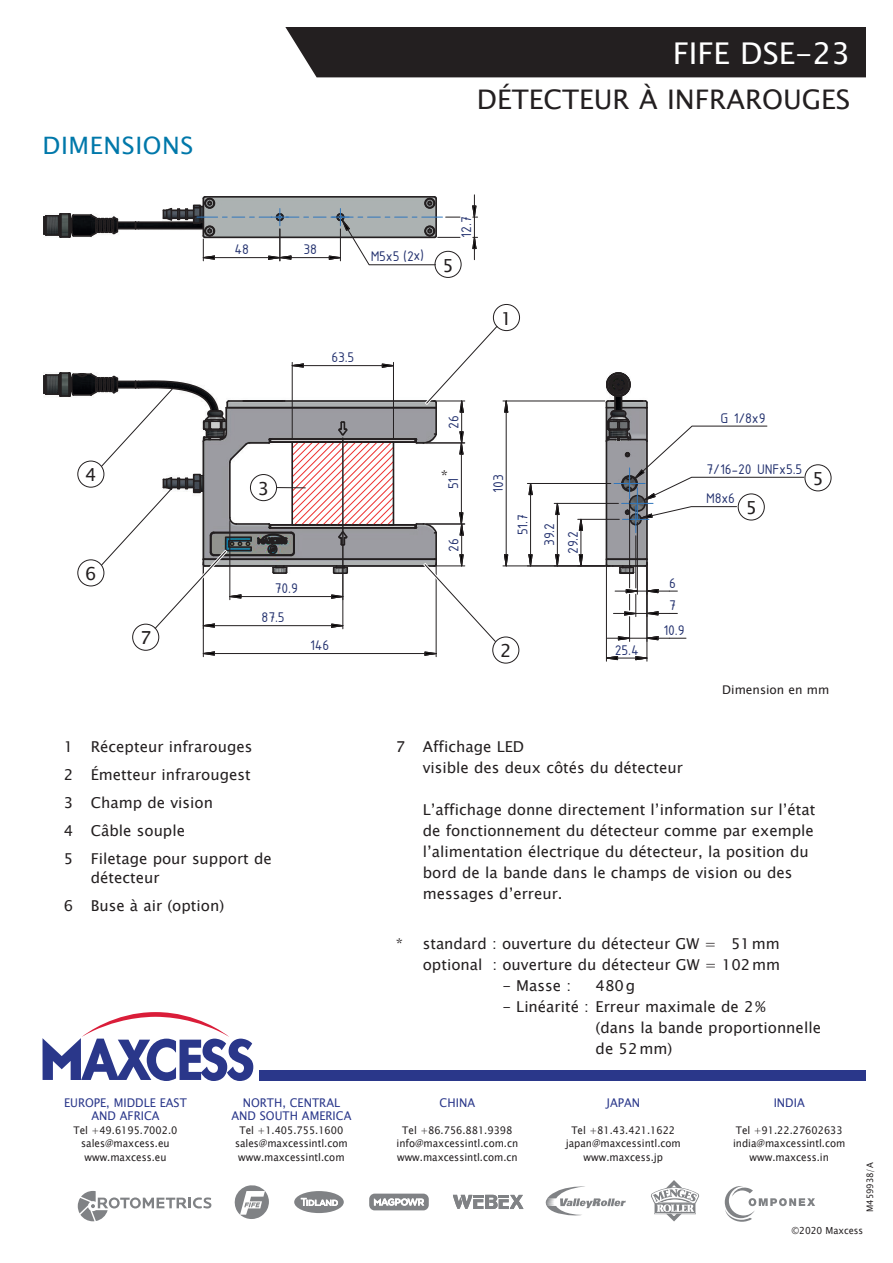
<style>
.page{position:relative;width:893px;height:1263px;background:#fff}
.page>*{position:absolute;margin:0;border:0;box-sizing:border-box;transform-origin:0 0}
.t1{font:30px "Lucida Sans Unicode";color:#fff}
.t2{font:27px "Lucida Sans Unicode";color:#231f20}
.t3{font:24px "Lucida Sans Unicode";letter-spacing:.025em;color:#0078aa}
.t4{font:18px "Lucida Sans Unicode";color:#231f20}
.t5{font:15.15px/29px "ISOCPEUR";letter-spacing:-.015em;color:#24326f}
.t6{font:15px/21px "Lucida Sans Unicode";color:#231f20}
.t7{font:12px/13.5px "Lucida Sans Unicode";color:#2a378a;text-align:center;scale:.94 1}
.t8{font:12px "Lucida Sans Unicode";color:#231f20}
.t9{font:10.5px/13.5px "Lucida Sans Unicode";color:#231f20;text-align:center;scale:.94 1}
.t10{font:9.75px "Lucida Sans Unicode";color:#231f20;scale:.94 1}
.t11{font:9px "Lucida Sans Unicode";color:#231f20;scale:.94 1}
</style>
<div class="page">
<div style="left:285px;top:27px;width:581px;height:50px;background:#231f20"></div>
<img style="left:399px;top:402px;width:15px;height:163px">
<img style="left:607px;top:533px;width:39px;height:25px">
<img style="left:139px;top:209px;width:24px;height:21px">
<hr style="left:229px;top:400px;width:201px;height:2px;background:#231f20">
<hr style="left:229px;top:407px;width:207px;height:1px;background:#231f20">
<hr style="left:210px;top:565px;width:224px;height:2px;background:#231f20">
<hr style="left:203px;top:558px;width:231px;height:2px;background:#231f20">
<hr style="left:270px;top:438px;width:145px;height:2px;background:#231f20">
<hr style="left:270px;top:441px;width:145px;height:2px;background:#231f20">
<hr style="left:270px;top:524px;width:145px;height:2px;background:#231f20">
<hr style="left:270px;top:527px;width:145px;height:2px;background:#231f20">
<hr style="left:646px;top:441px;width:2px;height:118px;background:#231f20">
<hr style="left:606px;top:441px;width:1px;height:118px;background:#231f20">
<svg style="left:605px;top:558px;width:43px;height:17px"></svg>
<hr style="left:139px;top:221px;width:55px;height:2px;background:#231f20">
<hr style="left:139px;top:228px;width:64px;height:1px;background:#231f20">
<svg style="left:43px;top:213px;width:96px;height:25px"></svg>
<svg style="left:472px;top:195px;width:6px;height:65px"></svg>
<svg style="left:163px;top:196px;width:297px;height:70px"></svg>
<hr style="left:461px;top:454px;width:1px;height:59px;background:#231f20">
<svg style="left:202px;top:651px;width:13px;height:5px"></svg>
<hr style="left:214px;top:653px;width:211px;height:1px;background:#231f20">
<hr style="left:203px;top:562px;width:1px;height:95px;background:#231f20">
<hr style="left:436px;top:562px;width:1px;height:95px;background:#231f20">
<hr style="left:506px;top:412px;width:1px;height:143px;background:#231f20">
<hr style="left:503px;top:401px;width:102px;height:1px;background:#231f20">
<hr style="left:503px;top:565px;width:102px;height:1px;background:#231f20">
<svg style="left:578px;top:518px;width:5px;height:49px"></svg>
<hr style="left:578px;top:519px;width:41px;height:1px;background:#231f20">
<svg style="left:555px;top:554px;width:5px;height:13px"></svg>
<svg style="left:555px;top:502px;width:5px;height:24px"></svg>
<hr style="left:557px;top:514px;width:1px;height:41px;background:#231f20">
<hr style="left:554px;top:503px;width:64px;height:1px;background:#231f20">
<svg style="left:528px;top:554px;width:5px;height:13px"></svg>
<svg style="left:528px;top:484px;width:5px;height:22px"></svg>
<hr style="left:530px;top:495px;width:1px;height:60px;background:#231f20">
<hr style="left:527px;top:565px;width:83px;height:1px;background:#231f20">
<hr style="left:527px;top:483px;width:84px;height:1px;background:#231f20">
<hr style="left:635px;top:536px;width:1px;height:52px;background:#231f20">
<hr style="left:637px;top:522px;width:1px;height:72px;background:#231f20">
<hr style="left:629px;top:520px;width:1px;height:68px;background:#231f20">
<svg style="left:607px;top:588px;width:79px;height:53px"></svg>
<svg style="left:605px;top:655px;width:43px;height:6px"></svg>
<hr style="left:606px;top:562px;width:1px;height:99px;background:#231f20">
<hr style="left:646px;top:562px;width:1px;height:99px;background:#231f20">
<hr style="left:292px;top:362px;width:1px;height:77px;background:#231f20">
<hr style="left:393px;top:362px;width:1px;height:77px;background:#231f20">
<svg style="left:603px;top:372px;width:201px;height:161px"></svg>
<div style="left:804px;top:464px;width:27px;height:27px;border:1px solid #231f20;border-radius:50%"></div>
<div style="left:435px;top:251px;width:27px;height:27px;border:1px solid #231f20;border-radius:50%"></div>
<div style="left:738px;top:493px;width:27px;height:27px;border:1px solid #231f20;border-radius:50%"></div>
<svg style="left:43px;top:363px;width:356px;height:270px"></svg>
<div style="left:132px;top:624px;width:27px;height:27px;border:1px solid #231f20;border-radius:50%"></div>
<svg style="left:414px;top:512px;width:95px;height:144px"></svg>
<div style="left:492px;top:637px;width:27px;height:26px;border:1px solid #231f20;border-radius:50%"></div>
<svg style="left:414px;top:322px;width:95px;height:144px"></svg>
<div style="left:493px;top:304px;width:27px;height:27px;border:1px solid #231f20;border-radius:50%"></div>
<div style="left:259px;top:1070px;width:607px;height:10px;background:#2a378a"></div>
<svg style="left:43px;top:1012px;width:210px;height:69px"></svg>
<svg style="left:453px;top:1195px;width:70px;height:14px"></svg>
<svg style="left:234px;top:1185px;width:35px;height:34px"></svg>
<svg style="left:294px;top:1191px;width:50px;height:22px"></svg>
<svg style="left:651px;top:1180px;width:48px;height:42px"></svg>
<svg style="left:545px;top:1186px;width:81px;height:30px"></svg>
<svg style="left:725px;top:1186px;width:90px;height:36px"></svg>
<svg style="left:369px;top:1193px;width:60px;height:17px"></svg>
<svg style="left:78px;top:1191px;width:133px;height:30px"></svg>
<h3 class="t3" style="left:43px;top:126px;width:152px">DIMENSIONS</h3>
<h1 class="t1" style="left:673px;top:30px;width:179px">FIFE DSE-23</h1>
<h2 class="t2" style="left:477px;top:78px;width:375px">DÉTECTEUR À INFRAROUGES</h2>
<p class="t5" style="left:234px;top:235px;width:16px">48</p>
<p class="t5" style="left:303px;top:235px;width:15px">38</p>
<p class="t5" style="left:371px;top:241px;width:55px">M5x5 (2 x)</p>
<p class="t4" style="left:442px;top:251px;width:13px">5</p>
<p class="t5" style="left:451px;top:238px;width:23px;rotate:-90deg">12.7</p>
<p class="t5" style="left:331px;top:342px;width:25px">63.5</p>
<p class="t4" style="left:501px;top:304px;width:13px">1</p>
<p class="t5" style="left:439px;top:429px;width:15px;rotate:-90deg">26</p>
<p class="t5" style="left:720px;top:403px;width:47px">G 1/8x9</p>
<p class="t4" style="left:85px;top:461px;width:13px">4</p>
<p class="t4" style="left:258px;top:474px;width:13px">3</p>
<p class="t6" style="left:441px;top:465px;width:9px">*</p>
<p class="t5" style="left:438px;top:489px;width:13px;rotate:-90deg">51</p>
<p class="t5" style="left:439px;top:552px;width:15px;rotate:-90deg">26</p>
<p class="t5" style="left:483px;top:493px;width:20px;rotate:-90deg">103</p>
<p class="t5" style="left:508px;top:535px;width:23px;rotate:-90deg">51.7</p>
<p class="t5" style="left:534px;top:546px;width:25px;rotate:-90deg">39.2</p>
<p class="t5" style="left:558px;top:554px;width:25px;rotate:-90deg">29.2</p>
<p class="t5" style="left:706px;top:454px;width:98px;line-height:29.4px">7/16-20 UNFx5.5<br>M8x6</p>
<p class="t4" style="left:746px;top:493px;width:13px">5</p>
<p class="t4" style="left:812px;top:464px;width:13px">5</p>
<p class="t4" style="left:85px;top:559px;width:13px">6</p>
<p class="t4" style="left:140px;top:624px;width:13px">7</p>
<p class="t5" style="left:262px;top:573px;width:38px;text-indent:13px">70.9<br>87.5</p>
<p class="t5" style="left:310px;top:630px;width:21px">146</p>
<p class="t4" style="left:500px;top:637px;width:13px">2</p>
<p class="t5" style="left:615px;top:635px;width:26px">25.4</p>
<p class="t5" style="left:669px;top:568px;width:8px">6</p>
<p class="t5" style="left:663px;top:615px;width:23px">10.9</p>
<p class="t5" style="left:669px;top:590px;width:8px">7</p>
<p class="t8" style="left:722px;top:680px;width:109px">Dimension en mm</p>
<p class="t6" style="left:64px;top:732px;width:210px;line-height:28px">1 Récepteur infrarouges<br>2 Émetteur infrarougest<br>3 Champ de vision<br>4 Câble souple<br>5 Filetage pour support de</p>
<p class="t6" style="left:64px;top:864px;width:162px;line-height:28px;text-indent:27px">détecteur<br>6 Buse à air (option)</p>
<p class="t6" style="left:423px;top:736px;width:262px;text-indent:-27px">7 Affichage LED<br>visible des deux côtés du détecteur</p>
<p class="t6" style="left:423px;top:799px;width:394px">L’affichage donne directement l’information sur l’état de fonctionnement du détecteur comme par exemple l’alimentation électrique du détecteur, la position du bord de la bande dans le champs de vision ou des messages d’erreur.</p>
<p class="t6" style="left:396px;top:933px;width:386px;text-align:right">* standard : ouverture du détecteur GW = 51 mm optional : ouverture du détecteur GW = 102 mm</p>
<p class="t6" style="left:502px;top:975px;width:70px">- Masse :</p>
<p class="t6" style="left:596px;top:975px;width:41px">480 g</p>
<p class="t6" style="left:596px;top:996px;width:227px;text-indent:-93px">- Linéarité : Erreur maximale de 2 %<br>(dans la bande proportionnelle de 52 mm)</p>
<p class="t7" style="left:64px;top:1095px;width:132px">EUROPE, MIDDLE EAST<br>AND AFRICA</p>
<p class="t9" style="left:74px;top:1123px;width:112px">Tel +49.6195.7002.0 sales@maxcess.eu www.maxcess.eu</p>
<p class="t7" style="left:231px;top:1095px;width:129px">NORTH, CENTRAL<br>AND SOUTH AMERICA</p>
<p class="t9" style="left:235px;top:1123px;width:121px">Tel +1.405.755.1600 sales@maxcessintl.com www.maxcessintl.com</p>
<p class="t7" style="left:440px;top:1095px;width:39px">CHINA</p>
<p class="t9" style="left:396px;top:1123px;width:131px">Tel +86.756.881.9398 info@maxcessintl.com.cn www.maxcessintl.com.cn</p>
<p class="t7" style="left:606px;top:1095px;width:37px">JAPAN</p>
<p class="t9" style="left:566px;top:1123px;width:124px">Tel +81.43.421.1622 japan@maxcessintl.com www.maxcess.jp</p>
<p class="t7" style="left:774px;top:1095px;width:35px">INDIA</p>
<p class="t9" style="left:733px;top:1123px;width:121px">Tel +91.22.27602633 india@maxcessintl.com www.maxcess.in</p>
<p class="t11" style="left:863px;top:1212px;width:54px;rotate:-90deg">M459938/A</p>
<p class="t10" style="left:791px;top:1223px;width:78px">©2020 Maxcess</p>
</div>
